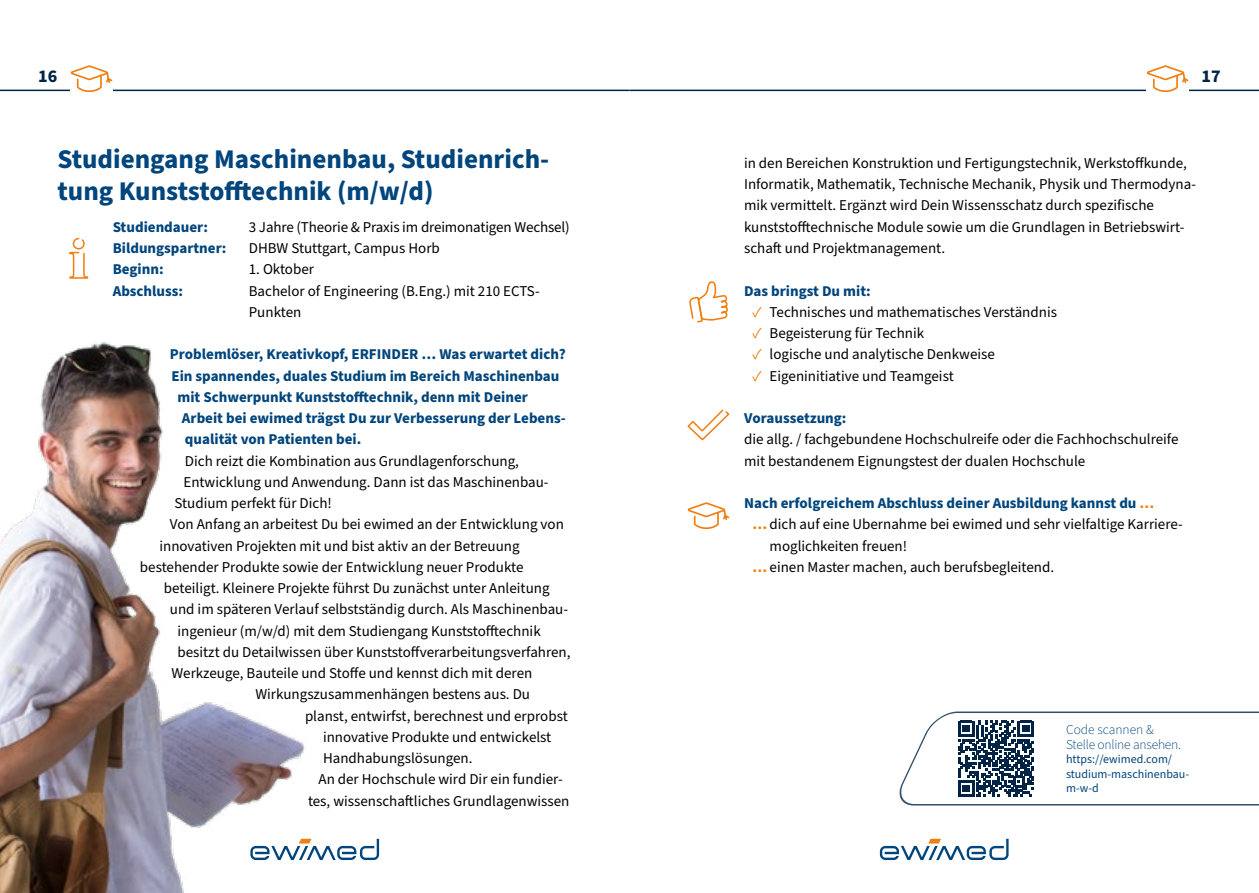
<style>
.page{position:relative;width:1259px;height:893px;background:#fff}
.page>*{position:absolute;margin:0;border:0;box-sizing:border-box;transform-origin:0 0}
.t1{font:700 27px/32.4px "Source Sans Pro";color:#00457c}
.t2{font:700 18px "Source Sans Pro";color:#002346}
.t3{font:15px/21.3px "Source Sans Pro";color:#000}
.t4{font:700 15px "Source Sans Pro";color:#00457c}
.t5{font:300 13.5px/15px "Source Sans Pro";letter-spacing:-.015em;color:#00457c}
.t6{font:12px/14.4px "Source Sans Pro";color:#00457c}
.s1{color:#f08013}
.s2{font-weight:700;color:#f08013}
</style>
<div class="page">
<svg style="left:880px;top:839px;width:128px;height:21px"></svg>
<hr style="left:629px;top:90px;width:630px;height:1px;background:#002346">
<hr style="left:0;top:90px;width:629px;height:1px;background:#002346">
<svg style="left:1146px;top:65px;width:42px;height:27px"></svg>
<svg style="left:70px;top:65px;width:43px;height:27px"></svg>
<svg style="left:69px;top:238px;width:20px;height:41px"></svg>
<svg style="left:689px;top:281px;width:39px;height:42px"></svg>
<svg style="left:687px;top:409px;width:42px;height:32px"></svg>
<svg style="left:687px;top:502px;width:42px;height:27px"></svg>
<img style="left:0;top:342px;width:378px;height:551px">
<svg style="left:899px;top:711px;width:360px;height:95px"></svg>
<p class="t2" style="left:38px;top:64px;width:21px">16</p>
<p class="t2" style="left:1201px;top:64px;width:21px">17</p>
<h1 class="t1" style="left:57px;top:143px;width:493px">Studiengang Maschinenbau, Studienrich&shy;tung Kunststofftechnik (m/w/d)</h1>
<p class="t4" style="left:113px;top:217px;width:97px">Studiendauer:</p>
<p class="t3" style="left:249px;top:217px;width:322px">3 Jahre (Theorie &amp; Praxis im dreimonatigen Wechsel)</p>
<p class="t4" style="left:113px;top:238px;width:115px">Bildungspartner:</p>
<p class="t3" style="left:249px;top:238px;width:192px">DHBW Stuttgart, Campus Horb</p>
<p class="t4" style="left:113px;top:259px;width:52px">Beginn:</p>
<p class="t3" style="left:249px;top:259px;width:67px">1. Oktober</p>
<p class="t4" style="left:113px;top:280px;width:72px">Abschluss:</p>
<p class="t3" style="left:249px;top:280px;width:292px">Bachelor of Engineering (B.Eng.) mit 210 ECTS-<br>Punkten</p>
<p class="t4" style="left:170px;top:344px;width:397px">Problemlöser, Kreativkopf, ERFINDER … Was erwartet dich?</p>
<p class="t4" style="left:171px;top:365px;width:389px">Ein spannendes, duales Studium im Bereich Maschinenbau</p>
<p class="t4" style="left:177px;top:387px;width:352px">mit Schwerpunkt Kunststofftechnik, denn mit Deiner</p>
<p class="t4" style="left:182px;top:408px;width:385px">Arbeit bei ewimed trägst Du zur Verbesserung der Lebens-</p>
<p class="t4" style="left:185px;top:429px;width:178px">qualität von Patienten bei.</p>
<p class="t3" style="left:185px;top:450px;width:335px">Dich reizt die Kombination aus Grundlagenforschung,</p>
<p class="t3" style="left:183px;top:472px;width:367px">Entwicklung und Anwendung. Dann ist das Maschinenbau-</p>
<p class="t3" style="left:174px;top:493px;width:159px">Studium perfekt für Dich!</p>
<p class="t3" style="left:170px;top:514px;width:395px">Von Anfang an arbeitest Du bei ewimed an der Entwicklung von</p>
<p class="t3" style="left:159px;top:535px;width:362px">innovativen Projekten mit und bist aktiv an der Betreuung</p>
<p class="t3" style="left:140px;top:557px;width:385px">bestehender Produkte sowie der Entwicklung neuer Produkte</p>
<p class="t3" style="left:164px;top:578px;width:387px">beteiligt. Kleinere Projekte führst Du zunächst unter Anleitung</p>
<p class="t3" style="left:170px;top:599px;width:400px">und im späteren Verlauf selbstständig durch. Als Maschinenbau-</p>
<p class="t3" style="left:177px;top:620px;width:365px">ingenieur (m/w/d) mit dem Studiengang Kunststofftechnik</p>
<p class="t3" style="left:177px;top:642px;width:394px">besitzt du Detailwissen über Kunststoffverarbeitungsverfahren,</p>
<p class="t3" style="left:171px;top:663px;width:362px">Werkzeuge, Bauteile und Stoffe und kennst dich mit deren</p>
<p class="t3" style="left:255px;top:684px;width:276px">Wirkungszusammenhängen bestens aus. Du</p>
<p class="t3" style="left:305px;top:705px;width:264px">planst, entwirfst, berechnest und erprobst</p>
<p class="t3" style="left:323px;top:727px;width:230px">innovative Produkte und entwickelst</p>
<p class="t3" style="left:323px;top:748px;width:151px">Handhabungslösungen.</p>
<p class="t3" style="left:318px;top:769px;width:246px">An der Hochschule wird Dir ein fundier-</p>
<p class="t3" style="left:308px;top:790px;width:263px">tes, wissenschaftliches Grundlagenwissen</p>
<p class="t3" style="left:744px;top:153px;width:453px">in den Bereichen Konstruktion und Fertigungstechnik, Werkstoffkunde, Informatik, Mathematik, Technische Mechanik, Physik und Thermodyna&shy;mik vermittelt. Ergänzt wird Dein Wissensschatz durch spezifische kunststofftechnische Module sowie um die Grundlagen in Betriebswirt&shy;schaft und Projektmanagement.</p>
<p class="t4" style="left:744px;top:280px;width:128px">Das bringst Du mit:</p>
<p class="t3" style="left:752px;top:302px;width:306px"><span class="s1">✓</span> Technisches und mathematisches Verständnis</p>
<p class="t3" style="left:752px;top:323px;width:173px"><span class="s1">✓</span> Begeisterung für Technik</p>
<p class="t3" style="left:752px;top:344px;width:244px"><span class="s1">✓</span> logische und analytische Denkweise</p>
<p class="t3" style="left:752px;top:365px;width:203px"><span class="s1">✓</span> Eigeninitiative und Teamgeist</p>
<p class="t4" style="left:744px;top:408px;width:104px">Voraussetzung:</p>
<p class="t3" style="left:744px;top:429px;width:436px">die allg. / fachgebundene Hochschulreife oder die Fachhochschulreife mit bestandenem Eignungstest der dualen Hochschule</p>
<p class="t4" style="left:744px;top:493px;width:412px">Nach erfolgreichem Abschluss deiner Ausbildung kannst du <span class="s1">…</span></p>
<p class="t3" style="left:752px;top:514px;width:432px"><span class="s2">…</span>dich auf eine Ubernahme bei ewimed und sehr vielfaltige Karriere-</p>
<p class="t3" style="left:769px;top:535px;width:139px">moglichkeiten freuen!</p>
<p class="t3" style="left:752px;top:557px;width:303px"><span class="s2">…</span>einen Master machen, auch berufsbegleitend.</p>
<p class="t5" style="left:1066px;top:722px;width:116px">Code scannen &amp;<br>Stelle online ansehen.</p>
<p class="t6" style="left:1066px;top:752px;width:125px">https://ewimed.com/ studium-maschinenbau&shy;m-w-d</p>
</div>
